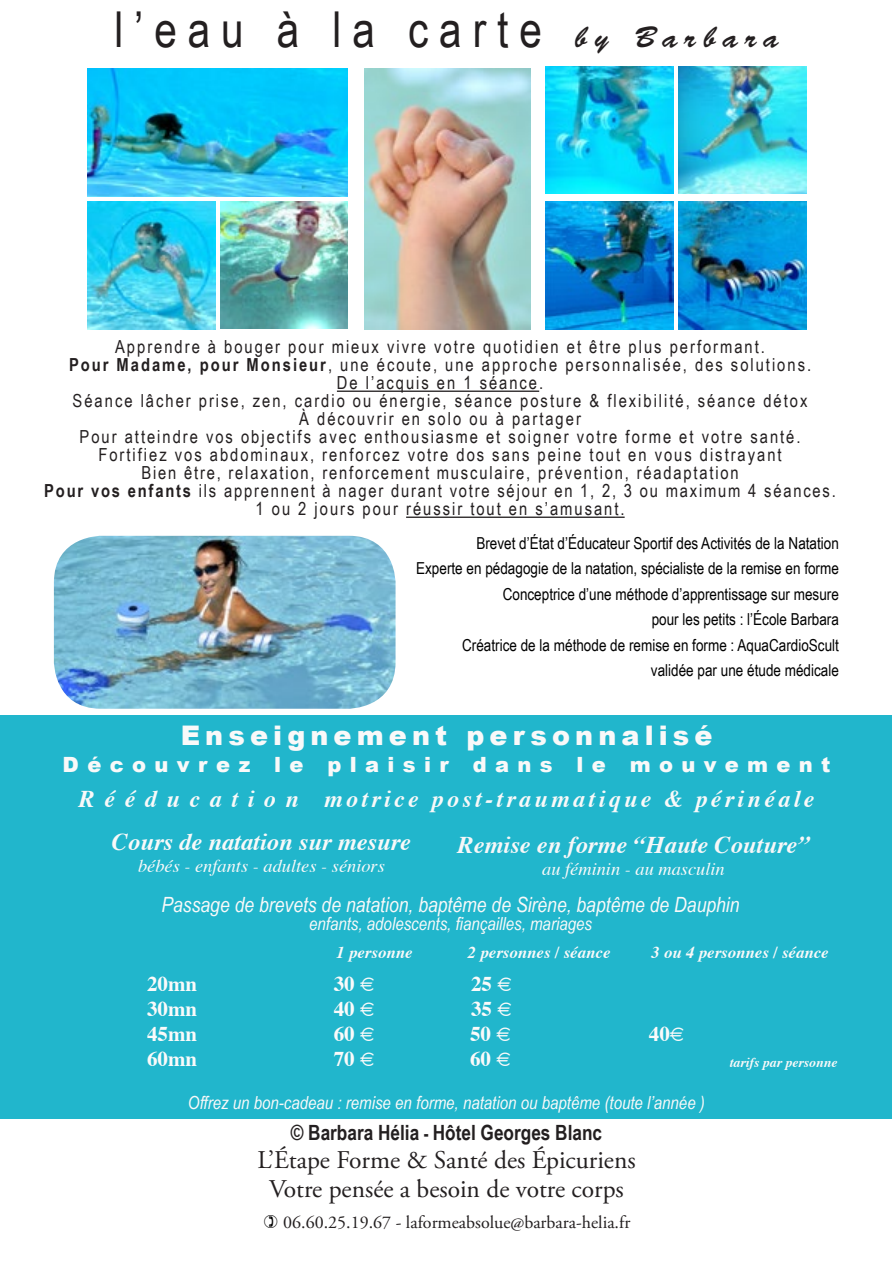
<style>
.page{position:relative;width:893px;height:1263px;background:#fff}
.page>*{position:absolute;margin:0;border:0;box-sizing:border-box;transform-origin:0 0}
.t1{font:49.5px "Arial Narrow";letter-spacing:.22em;color:#231f20}
.t2{font:900 27px "Arial";letter-spacing:.19em;color:#f9f9f9}
.Fermeture{font:25.5px "Adobe Garamond Pro";color:#231f20}
.t3{font:italic 700 24px "Times";letter-spacing:.14em;color:#f9f9f9}
.t4{font:italic 700 24px "Times";color:#f7f7f8}
.t5{font:italic 700 24px "Times";color:#f9f9f9}
.t6{font:italic 21px "Arial Narrow";color:#f9f9f9}
.t7{font:700 21px "Times";color:#fafafa}
.t8{font:900 21px "Arial";letter-spacing:.4em;color:#f9f9f9}
.Fermeture-2{font:700 21px "Arial Narrow";color:#231f20}
.t9{font:18px "Arial Narrow";letter-spacing:.11em;color:#231f20}
.t10{font:italic 18px "Arial Narrow";color:#f9f9f9}
.t11{font:italic 18px "Times";color:#f9f9f9}
.Fermeture-3{font:18px "Adobe Garamond Pro";color:#231f20}
.t12{font:16.5px "Arial Narrow";color:#000}
.t13{font:italic 700 16.5px "Times";color:#f9f9f9}
.t14{font:italic 700 13.5px "Times";color:#f9f9f9}
.s1{font-family:"Brush Script Std";font-size:30px}
.s2{font-weight:700}
.s3{font-size:18px}
</style>
<div class="page">
<hr style="left:337px;top:391px;width:202px;height:1px;background:#231f20">
<hr style="left:406px;top:517px;width:219px;height:1px;background:#231f20">
<img style="left:87px;top:69px;width:261px;height:127px">
<img style="left:220px;top:202px;width:128px;height:127px">
<img style="left:87px;top:202px;width:128px;height:127px">
<img style="left:546px;top:66px;width:127px;height:128px">
<img style="left:678px;top:66px;width:128px;height:128px">
<img style="left:678px;top:202px;width:128px;height:127px">
<img style="left:546px;top:202px;width:127px;height:127px">
<img style="left:365px;top:69px;width:166px;height:260px">
<img style="left:54px;top:536px;width:342px;height:173px">
<div style="left:1px;top:715px;width:891px;height:403px;background:#21b6cc"></div>
<p class="t1" style="left:115px;top:-7px;width:666px">l’eau à la carte <span class="s1">by Barbara</span></p>
<p class="t9" style="left:115px;top:334px;width:651px">Apprendre à bouger pour mieux vivre votre quotidien et être plus performant.</p>
<p class="t9" style="left:69px;top:352px;width:744px"><span class="s2">Pour Madame, pour Monsieur</span>, une écoute, une approche personnalisée, des solutions.</p>
<p class="t9" style="left:337px;top:370px;width:208px">De l’acquis en 1 séance.</p>
<p class="t9" style="left:73px;top:388px;width:736px">Séance lâcher prise, zen, cardio ou énergie, séance posture &amp; flexibilité, séance détox</p>
<p class="t9" style="left:299px;top:406px;width:283px">À découvrir en solo ou à partager</p>
<p class="t9" style="left:80px;top:424px;width:722px">Pour atteindre vos objectifs avec enthousiasme et soigner votre forme et votre santé.</p>
<p class="t9" style="left:98px;top:442px;width:685px">Fortifiez vos abdominaux, renforcez votre dos sans peine tout en vous distrayant</p>
<p class="t9" style="left:141px;top:460px;width:599px">Bien être, relaxation, renforcement musculaire, prévention, réadaptation</p>
<p class="t9" style="left:44px;top:478px;width:793px"><span class="s2">Pour vos enfants</span> ils apprennent à nager durant votre séjour en 1, 2, 3 ou maximum 4 séances.</p>
<p class="t9" style="left:256px;top:496px;width:371px">1 ou 2 jours pour réussir tout en s’amusant.</p>
<p class="t12" style="left:476px;top:531px;width:364px">Brevet d’État d’Éducateur Sportif des Activités de la Natation</p>
<p class="t12" style="left:416px;top:556px;width:424px">Experte en pédagogie de la natation, spécialiste de la remise en forme</p>
<p class="t12" style="left:503px;top:582px;width:338px">Conceptrice d’une méthode d’apprentissage sur mesure</p>
<p class="t12" style="left:652px;top:607px;width:189px">pour les petits : l’École Barbara</p>
<p class="t12" style="left:462px;top:633px;width:378px">Créatrice de la méthode de remise en forme : AquaCardioScult</p>
<p class="t12" style="left:651px;top:658px;width:190px">validée par une étude médicale</p>
<p class="t2" style="left:181px;top:716px;width:533px">Enseignement personnalisé</p>
<p class="t8" style="left:63px;top:750px;width:769px">Découvrez le plaisir dans le mouvement</p>
<p class="t3" style="left:79px;top:776px;width:737px">R é é d u c a t i o n motrice post-traumatique &amp; périnéale</p>
<p class="t5" style="left:112px;top:820px;width:301px">Cours de natation sur mesure</p>
<p class="t11" style="left:138px;top:850px;width:248px">bébés - enfants - adultes - séniors</p>
<p class="t4" style="left:457px;top:823px;width:354px">Remise en forme “Haute Couture”</p>
<p class="t11" style="left:542px;top:853px;width:184px">au féminin - au masculin</p>
<p class="t6" style="left:161px;top:890px;width:580px">Passage de brevets de natation, baptême de Sirène, baptême de Dauphin</p>
<p class="t10" style="left:309px;top:911px;width:284px">enfants, adolescents, fiançailles, mariages</p>
<p class="t13" style="left:336px;top:936px;width:78px">1 personne</p>
<p class="t13" style="left:468px;top:936px;width:144px">2 personnes / séance</p>
<p class="t13" style="left:652px;top:936px;width:179px">3 ou 4 personnes / séance</p>
<p class="t7" style="left:147px;top:963px;width:52px">20mn</p>
<p class="t7" style="left:334px;top:963px;width:43px">30 €</p>
<p class="t7" style="left:471px;top:963px;width:43px">25 €</p>
<p class="t7" style="left:147px;top:989px;width:52px">30mn</p>
<p class="t7" style="left:334px;top:989px;width:43px">40 €</p>
<p class="t7" style="left:471px;top:989px;width:43px">35 €</p>
<p class="t7" style="left:147px;top:1014px;width:52px">45mn</p>
<p class="t7" style="left:334px;top:1014px;width:43px">60 €</p>
<p class="t7" style="left:470px;top:1014px;width:43px">50 €</p>
<p class="t7" style="left:649px;top:1014px;width:38px">40€</p>
<p class="t7" style="left:147px;top:1039px;width:52px">60mn</p>
<p class="t7" style="left:334px;top:1039px;width:43px">70 €</p>
<p class="t7" style="left:470px;top:1039px;width:43px">60 €</p>
<p class="t14" style="left:730px;top:1049px;width:109px">tarifs par personne</p>
<p class="t10" style="left:188px;top:1090px;width:518px">Offrez un bon-cadeau : remise en forme, natation ou baptême (toute l’année )</p>
<p class="Fermeture-2" style="left:291px;top:1117px;width:313px">© Barbara Hélia <span class="s3">-</span> Hôtel Georges Blanc</p>
<p class="Fermeture" style="left:257px;top:1145px;width:380px">L’Étape Forme &amp; Santé des Épicuriens</p>
<p class="Fermeture" style="left:269px;top:1173px;width:356px">Votre pensée a besoin de votre corps</p>
<p class="Fermeture-3" style="left:283px;top:1211px;width:349px">06.60.25.19.67 - laformeabsolue@barbara-helia.fr</p>
</div>
